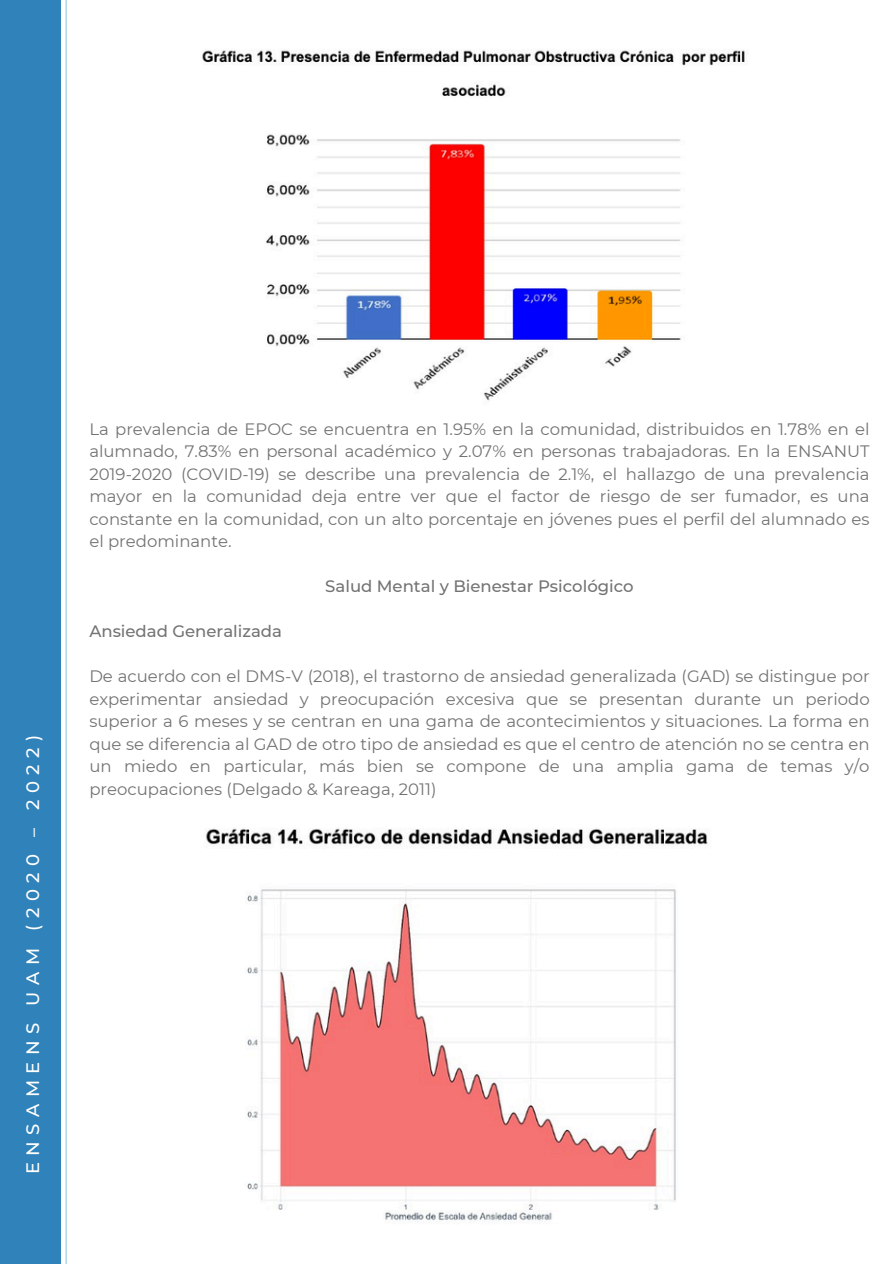
<style>
.page{position:relative;width:894px;height:1264px;background:#fff}
.page>*{position:absolute;margin:0;border:0;box-sizing:border-box;transform-origin:0 0}
.t1{font:500 18px "Montserrat";letter-spacing:.355em;color:#fff}
.t2{font:16.5px/22.5px "Montserrat";color:#737373;text-align:justify}
.t3{font:500 16.5px "Montserrat";color:#737373}
</style>
<div class="page">
<hr style="left:66px;top:0;width:1px;height:1263px;background:#98cae2">
<div style="left:0;top:0;width:61px;height:1263px;background:#3082ba"></div>
<img style="left:202px;top:50px;width:543px;height:351px">
<img style="left:206px;top:828px;width:502px;height:393px">
<h2 class="t1" style="left:22px;top:1174px;width:440px;rotate:-90deg">ENSAMENS UAM (2020 – 2022)</h2>
<h1 class="t2" style="left:89px;top:417px;width:781px">La prevalencia de EPOC se encuentra en 1.95% en la comunidad, distribuidos en 1.78% en el alumnado, 7.83% en personal académico y 2.07% en personas trabajadoras. En la ENSANUT 2019-2020 (COVID-19) se describe una prevalencia de 2.1%, el hallazgo de una prevalencia mayor en la comunidad deja entre ver que el factor de riesgo de ser fumador, es una constante en la comunidad, con un alto porcentaje en jóvenes pues el perfil del alumnado es el predominante.</h1>
<p class="t3" style="left:325px;top:576px;width:310px">Salud Mental y Bienestar Psicológico</p>
<p class="t3" style="left:89px;top:621px;width:194px">Ansiedad Generalizada</p>
<p class="t2" style="left:89px;top:665px;width:781px">De acuerdo con el DMS-V (2018), el trastorno de ansiedad generalizada (GAD) se distingue por experimentar ansiedad y preocupación excesiva que se presentan durante un periodo superior a 6 meses y se centran en una gama de acontecimientos y situaciones. La forma en que se diferencia al GAD de otro tipo de ansiedad es que el centro de atención no se centra en un miedo en particular, más bien se compone de una amplia gama de temas y/o preocupaciones (Delgado &amp; Kareaga, 2011)</p>
</div>
